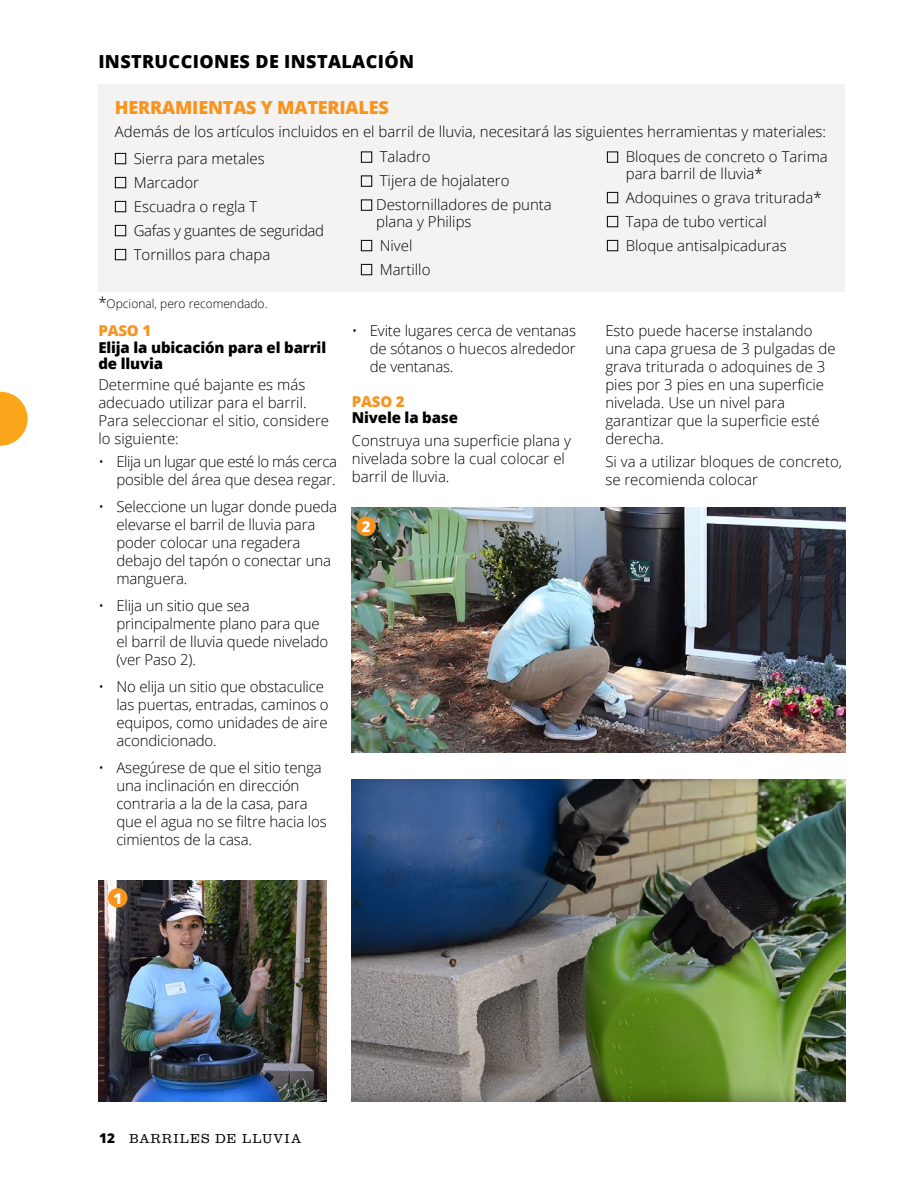
<style>
.page{position:relative;width:918px;height:1188px;background:#fff}
.page>*{position:absolute;margin:0;border:0;box-sizing:border-box;transform-origin:0 0}
.Step_heads{font:800 18px "Open Sans";letter-spacing:.02em;color:#000}
.Step_heads-2{font:800 18px "Open Sans";letter-spacing:-.01em;color:#f7941e}
.instructions{font:300 15px/18px "Open Sans";letter-spacing:-.01em;color:#000}
.text{font:300 15px/16.5px "Open Sans";color:#000}
.instructions_first_para{font:300 15px/18px "Open Sans";color:#000}
.Step_heads-3{font:800 15px/16.5px "Open Sans";letter-spacing:-.01em;color:#000}
.text-2{font:300 15px "Open Sans";letter-spacing:-.02em;color:#000}
.Step{font:800 15px "Open Sans";letter-spacing:-.01em;color:#f7941e}
.text-3{font:800 15px "Open Sans";color:#fff}
.B_head{font:300 13.5px "Clarendon URW";letter-spacing:.08em;color:#000}
.text-4{font:300 12px "Open Sans";color:#000}
.s1{font-size:15px}
.s2{font-family:"Open Sans";font-weight:800}
</style>
<div class="page">
<div style="left:98px;top:84px;width:747px;height:208px;background:#f4f3f1"></div>
<img style="left:98px;top:880px;width:228px;height:221px">
<div style="left:108px;top:888px;width:20px;height:20px;background:#f7941e;border-radius:50%"></div>
<svg style="left:0;top:392px;width:28px;height:54px"></svg>
<img style="left:352px;top:508px;width:494px;height:245px">
<img style="left:352px;top:780px;width:494px;height:321px">
<div style="left:356px;top:517px;width:20px;height:19px;background:#f7941e;border-radius:50%"></div>
<p class="Step_heads" style="left:98px;top:48px;width:317px">INSTRUCCIONES DE INSTALACIÓN</p>
<p class="Step_heads-2" style="left:115px;top:94px;width:276px">HERRAMIENTAS Y MATERIALES</p>
<p class="text" style="left:115px;top:123px;width:713px">Además de los artículos incluidos en el barril de lluvia, necesitará las siguientes herramientas y materiales:</p>
<p class="text" style="left:115px;top:150px;width:151px">■ Sierra para metales</p>
<p class="text" style="left:115px;top:174px;width:86px">■ Marcador</p>
<p class="text" style="left:115px;top:198px;width:144px">■ Escuadra o regla T</p>
<p class="text-2" style="left:115px;top:220px;width:211px">■ Gafas y guantes de seguridad</p>
<p class="text" style="left:115px;top:246px;width:157px">■ Tornillos para chapa</p>
<p class="text" style="left:361px;top:148px;width:71px">■ Taladro</p>
<p class="text" style="left:361px;top:172px;width:150px">■ Tijera de hojalatero</p>
<p class="text" style="left:376px;top:196px;width:177px;text-indent:-15px">■ Destornilladores de punta plana y Philips</p>
<p class="text" style="left:361px;top:237px;width:53px">■ Nivel</p>
<p class="text" style="left:361px;top:261px;width:71px">■ Martillo</p>
<p class="text" style="left:626px;top:148px;width:204px;text-indent:-19px">■ Bloques de concreto o Tarima para barril de lluvia*</p>
<p class="text" style="left:607px;top:189px;width:216px">■ Adoquines o grava triturada*</p>
<p class="text" style="left:607px;top:213px;width:161px">■ Tapa de tubo vertical</p>
<p class="text" style="left:607px;top:237px;width:181px">■ Bloque antisalpicaduras</p>
<p class="text-4" style="left:98px;top:295px;width:171px"><span class="s1">*</span>Opcional, pero recomendado.</p>
<p class="Step" style="left:98px;top:320px;width:54px">PASO 1</p>
<p class="Step_heads-3" style="left:98px;top:338px;width:229px">Elija la ubicación para el barril de lluvia</p>
<p class="instructions_first_para" style="left:98px;top:376px;width:232px">Determine qué bajante es más adecuado utilizar para el barril.<br>Para seleccionar el sitio, considere lo siguiente:</p>
<p class="instructions" style="left:98px;top:452px;width:240px;text-align:right">• Elija un lugar que esté lo más cerca posible del área que desea regar.</p>
<p class="instructions" style="left:116px;top:497px;width:222px;text-indent:-18px">• Seleccione un lugar donde pueda elevarse el barril de lluvia para poder colocar una regadera debajo del tapón o conectar una manguera.</p>
<p class="instructions" style="left:116px;top:596px;width:214px;text-indent:-18px">• Elija un sitio que sea principalmente plano para que el barril de lluvia quede nivelado (ver Paso 2).</p>
<p class="instructions" style="left:116px;top:677px;width:214px;text-indent:-18px">• No elija un sitio que obstaculice las puertas, entradas, caminos o equipos, como unidades de aire acondicionado.</p>
<p class="instructions" style="left:116px;top:758px;width:212px;text-indent:-18px">• Asegúrese de que el sitio tenga una inclinación en dirección contraria a la de la casa, para que el agua no se filtre hacia los cimientos de la casa.</p>
<p class="instructions" style="left:370px;top:322px;width:208px;text-align:justify;text-indent:-18px">• Evite lugares cerca de ventanas de sótanos o huecos alrededor de ventanas.</p>
<p class="Step" style="left:352px;top:390px;width:54px">PASO 2</p>
<p class="Step_heads-3" style="left:352px;top:409px;width:108px">Nivele la base</p>
<p class="instructions" style="left:352px;top:431px;width:221px">Construya una superficie plana y nivelada sobre la cual colocar el barril de lluvia.</p>
<p class="text-3" style="left:362px;top:515px;width:10px">2</p>
<p class="text-3" style="left:113px;top:887px;width:10px">1</p>
<p class="instructions" style="left:605px;top:322px;width:232px">Esto puede hacerse instalando una capa gruesa de 3 pulgadas de grava triturada o adoquines de 3 pies por 3 pies en una superficie nivelada. Use un nivel para garantizar que la superficie esté derecha.</p>
<p class="instructions" style="left:605px;top:452px;width:238px">Si va a utilizar bloques de concreto, se recomienda colocar</p>
<p class="B_head" style="left:99px;top:1129px;width:203px"><span class="s2">12</span> BARRILES DE LLUVIA</p>
</div>
